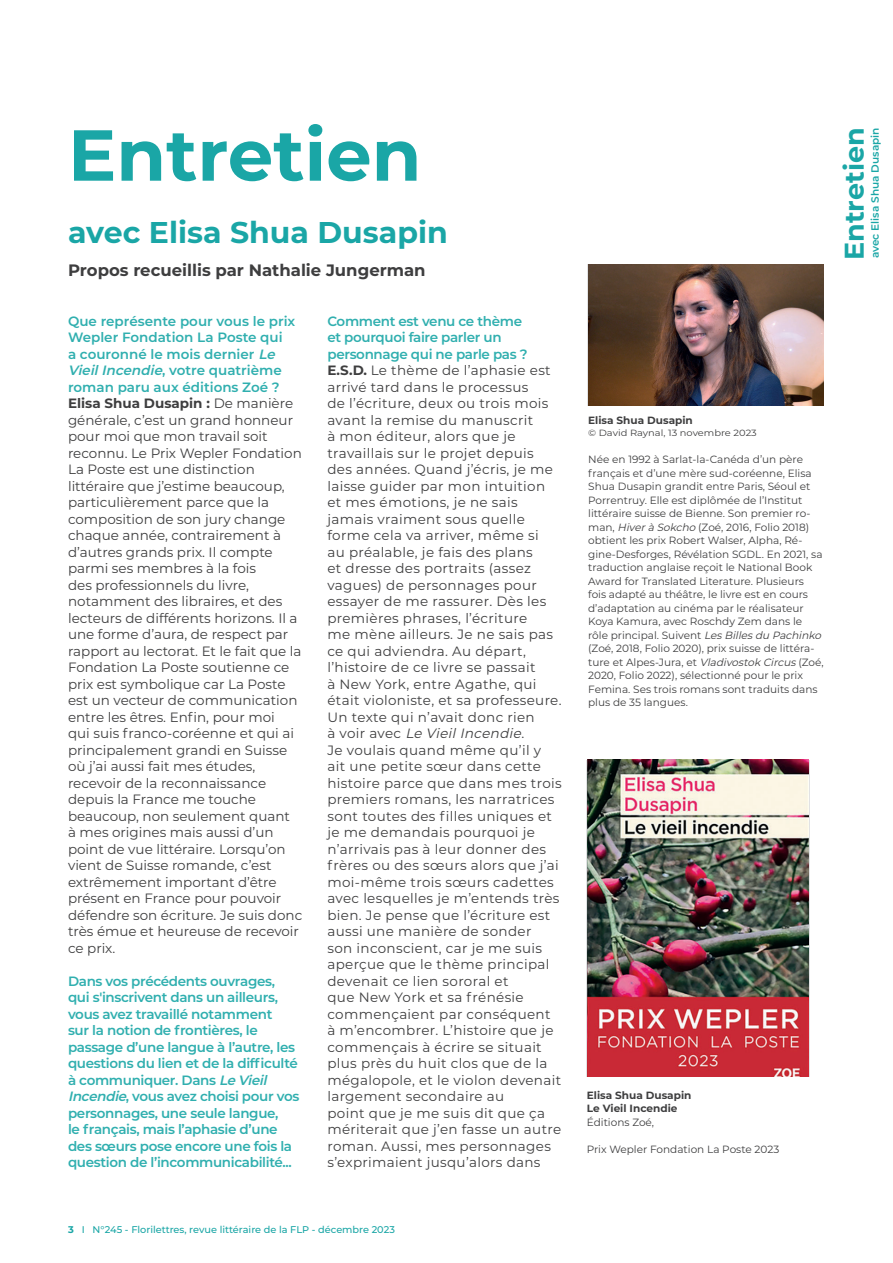
<style>
.page{position:relative;width:893px;height:1263px;background:#fff}
.page>*{position:absolute;margin:0;border:0;box-sizing:border-box;transform-origin:0 0}
.TITRE1{font:700 72px "Montserrat";color:#1aa6a6}
.TITRE2{font:700 30px "Montserrat";color:#1aa6a6}
.PAGE_EN_COURS_rubriq{font:700 27px "Montserrat";color:#1aa6a6}
.TITRE3{font:700 16.5px "Montserrat";color:#3e3e3f}
.ENTRETIEN_QUESTION{font:13.5px/16.5px "Montserrat";letter-spacing:.015em;color:#3e3e3f}
.ENTRETIEN_QUESTION-2{font:600 13.5px/16.5px "Montserrat";letter-spacing:-.025em;color:#30afaf}
.LEGENDE_ferré_à_gauc{font:10.5px/13.5px "Montserrat";color:#3e3e3f}
.LEGENDE_ferré_à_gauc-2{font:700 10.5px/13.5px "Montserrat";color:#3e3e3f}
.PAGE_EN_COURS_titre{font:600 10.5px "Montserrat";color:#1aa6a6}
.t1{font:500 9.75px "Montserrat";color:#1aa6a6}
.LEGENDE_ferré_à_gauc-3{font:9px "Montserrat";color:#3e3e3f;scale:1.1 1}
.s1{font-weight:600;color:#30afaf}
.s2{font-weight:600;font-style:italic;color:#30afaf}
.s3{font-weight:700}
.s4{font-style:italic}
.s5{font-weight:400}
</style>
<div class="page">
<img style="left:589px;top:264px;width:235px;height:142px">
<img style="left:587px;top:760px;width:221px;height:316px">
<p class="TITRE1" style="left:68px;top:103px;width:355px">Entretien</p>
<p class="TITRE2" style="left:68px;top:211px;width:381px">avec Elisa Shua Dusapin</p>
<p class="TITRE3" style="left:68px;top:258px;width:359px">Propos recueillis par Nathalie Jungerman</p>
<p class="ENTRETIEN_QUESTION" style="left:68px;top:312px;width:236px"><span class="s1">Que représente pour vous le prix<br>Wepler Fondation La Poste qui<br>a couronné le mois dernier</span> <span class="s2">Le<br>VieilIncendie</span><span class="s1">, votre quatrième roman paru aux éditions Zoé ?<br></span><span class="s3">Elisa Shua Dusapin :</span> De manière générale, c’est un grand honneur pour moi que mon travail soit reconnu. Le Prix Wepler Fondation<br>La Poste est une distinction littéraire que j’estime beaucoup, particulièrement parce que la composition de son jury change chaque année, contrairement à d’autres grands prix. Il compte parmi ses membres à la fois<br>des professionnels du livre, notamment des libraires, et des lecteurs de différents horizons. Il a une forme d’aura, de respect par rapport au lectorat. Et le fait que la<br>Fondation La Poste soutienne ce prix est symbolique car La Poste est un vecteur de communication entre les êtres. Enfin, pour moi<br>qui suis franco-coréenne et qui ai principalement grandi en Suisse où j’ai aussi fait mes études, recevoir de la reconnaissance depuis la France me touche beaucoup, non seulement quant<br>à mes origines mais aussi d’un point de vue littéraire. Lorsqu’on vient de Suisse romande, c’est extrêmement important d’être présent en France pour pouvoir défendre son écriture. Je suis donc très émue et heureuse de recevoir ce prix.</p>
<p class="ENTRETIEN_QUESTION-2" style="left:68px;top:972px;width:233px">Dans vos précédents ouvrages, qui s'inscrivent dans un ailleurs, vous avez travaillé notamment<br>sur la notion de frontières, le passage d’une langue à l’autre, les questions du lien et de la difficulté à communiquer. Dans <span class="s4">LeVieil Incendie</span>, vous avez choisi pour vos personnages, une seule langue,<br>le français, mais l’aphasie d’une des sœurs pose encore une fois la question de l’incommunicabilité...</p>
<p class="ENTRETIEN_QUESTION" style="left:327px;top:312px;width:236px"><span class="s1">Comment est venu ce thème<br>et pourquoi faire parler un personnage qui ne parle pas ?<br></span><span class="s3">E.S.D.</span> Le thème de l’aphasie est arrivé tard dans le processus<br>de l’écriture, deux ou trois mois avant la remise du manuscrit<br>à mon éditeur, alors que je travaillais sur le projet depuis<br>des années. Quand j’écris, je me laisse guider par mon intuition et mes émotions, je ne sais jamais vraiment sous quelle forme cela va arriver, même si<br>au préalable, je fais des plans<br>et dresse des portraits (assez vagues) de personnages pour essayer de me rassurer. Dès les premières phrases, l’écriture<br>me mène ailleurs. Je ne sais pas ce qui adviendra. Au départ, l’histoire de ce livre se passait<br>à New York, entre Agathe, qui était violoniste, et sa professeure.<br>Un texte qui n’avait donc rien<br>à vo i r a ve c <span class="s4">Le VieilIncendie</span>.<br>Je voulais quand même qu’il y ait une petite sœur dans cette histoire parce que dans mes trois premiers romans, les narratrices sont toutes des filles uniques et je me demandais pourquoi je n’arrivais pas à leur donner des frères ou des sœurs alors que j’ai moi-même trois sœurs cadettes avec lesquelles je m’entends très bien. Je pense que l’écriture est aussi une manière de sonder<br>son inconscient, car je me suis aperçue que le thème principal devenait ce lien sororal et<br>que New York et sa frénésie commençaient par conséquent à m’encombrer. L’histoire que je commençais à écrire se situait plus près du huit clos que de la mégalopole, et le violon devenait largement secondaire au<br>point que je me suis dit que ça mériterait que j’en fasse un autre roman. Aussi, mes personnages s’exprimaient jusqu’alors dans</p>
<p class="t1" style="left:68px;top:1223px;width:328px"><span class="s3">3</span> I N°245 - Florilettres, revue littéraire de la FLP - décembre 2023</p>
<p class="PAGE_EN_COURS_rubriq" style="left:835px;top:260px;width:134px;rotate:-90deg">Entretien</p>
<p class="PAGE_EN_COURS_titre" style="left:868px;top:258px;width:132px;rotate:-90deg">avec Elisa Shua Dusapin</p>
<p class="LEGENDE_ferré_à_gauc-2" style="left:588px;top:413px;width:106px">Elisa Shua Dusapin</p>
<p class="LEGENDE_ferré_à_gauc-3" style="left:588px;top:427px;width:155px">© David Raynal, 13 novembre 2023</p>
<p class="LEGENDE_ferré_à_gauc" style="left:588px;top:452px;width:237px">Née en 1992 à Sarlat-la-Canéda d’un père français et d’une mère sud-coréenne, Elisa Shua Dusapin grandit entre Paris, Séoul et Porrentruy. Elle est diplômée de l’Institut littéraire suisse de Bienne. Son premier ro&shy;man, <span class="s4">Hiverà Sokcho</span> (Zoé, 2016, Folio 2018) obtient les prix Robert Walser, Alpha, Ré&shy;gine-Desforges, Révélation SGDL. En 2021, sa traduction anglaise reçoit le National Book Award for Translated Literature. Plusieurs fois adapté au théâtre, le livre est en cours d’adaptation au cinéma par le réalisateur Koya Kamura, avec Roschdy Zem dans le rôle principal. Suivent <span class="s4">LesBillesdu Pachinko </span>(Zoé, 2018, Folio 2020), prix suisse de littéra&shy;ture et Alpes-Jura, et <span class="s4">Vladivostok Circus</span>(Zoé, 2020, Folio 2022), sélectionné pour le prix Femina. Ses trois romans sont traduits dans plus de 35 langues.</p>
<p class="LEGENDE_ferré_à_gauc-2" style="left:587px;top:1088px;width:106px">Elisa Shua Dusapin<br>Le Vieil Incendie<br><span class="s5">Éditions Zoé,</span></p>
<p class="LEGENDE_ferré_à_gauc" style="left:587px;top:1142px;width:194px">Prix Wepler Fondation La Poste 2023</p>
</div>
